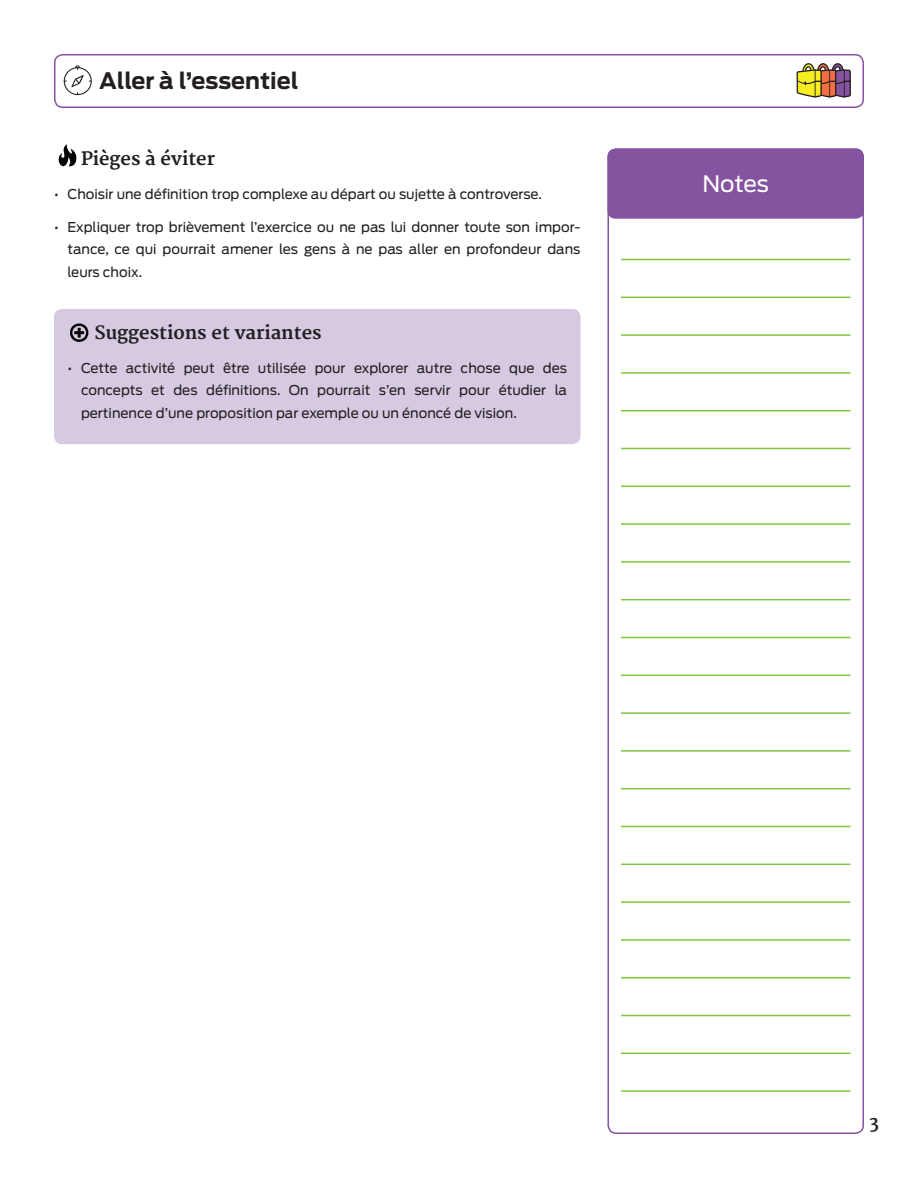
<style>
.page{position:relative;width:918px;height:1188px;background:#fff}
.page>*{position:absolute;margin:0;border:0;box-sizing:border-box;transform-origin:0 0}
.rappel_titre_haut_de{font:700 22.5px "Antenna";color:#231f20}
.notes{font:22.5px "Antenna";letter-spacing:-.005em;color:#fff}
.gros_sous-titre{font:700 18px "Merriweather";color:#231f20}
.texte{font:13.5px/22.5px "Antenna";color:#231f20;text-align:justify}
</style>
<div class="page">
<div style="left:54px;top:54px;width:810px;height:54px;border:2px solid #8553a0;border-radius:8px"></div>
<svg style="left:796px;top:63px;width:55px;height:35px;background:#ae8e5f"></svg>
<svg style="left:64px;top:65px;width:28px;height:30px"></svg>
<div style="left:54px;top:309px;width:527px;height:135px;background:#d6cae2;border-radius:8px"></div>
<svg style="left:58px;top:144px;width:19px;height:23px"></svg>
<div style="left:607px;top:148px;width:257px;height:986px;border:2px solid #8553a0;border-radius:8px"></div>
<div style="left:607px;top:148px;width:257px;height:71px;background:#8553a0;border-radius:8px"></div>
<hr style="left:621px;top:259px;width:229px;height:1px;background:#84c442">
<hr style="left:621px;top:297px;width:229px;height:1px;background:#84c442">
<hr style="left:621px;top:334px;width:229px;height:2px;background:#84c442">
<hr style="left:621px;top:372px;width:229px;height:2px;background:#84c442">
<hr style="left:621px;top:410px;width:229px;height:1px;background:#84c442">
<hr style="left:621px;top:448px;width:229px;height:1px;background:#84c442">
<hr style="left:621px;top:486px;width:229px;height:1px;background:#84c442">
<hr style="left:621px;top:523px;width:229px;height:2px;background:#84c442">
<hr style="left:621px;top:561px;width:229px;height:2px;background:#84c442">
<hr style="left:621px;top:599px;width:229px;height:1px;background:#84c442">
<hr style="left:621px;top:637px;width:229px;height:1px;background:#84c442">
<hr style="left:621px;top:675px;width:229px;height:1px;background:#84c442">
<hr style="left:621px;top:712px;width:229px;height:2px;background:#84c442">
<hr style="left:621px;top:750px;width:229px;height:2px;background:#84c442">
<hr style="left:621px;top:788px;width:229px;height:1px;background:#84c442">
<hr style="left:621px;top:826px;width:229px;height:1px;background:#84c442">
<hr style="left:621px;top:864px;width:229px;height:1px;background:#84c442">
<hr style="left:621px;top:901px;width:229px;height:2px;background:#84c442">
<hr style="left:621px;top:939px;width:229px;height:2px;background:#84c442">
<hr style="left:621px;top:977px;width:229px;height:1px;background:#84c442">
<hr style="left:621px;top:1015px;width:229px;height:1px;background:#84c442">
<hr style="left:621px;top:1053px;width:229px;height:1px;background:#84c442">
<hr style="left:621px;top:1090px;width:229px;height:2px;background:#84c442">
<svg style="left:70px;top:323px;width:19px;height:19px"></svg>
<p class="rappel_titre_haut_de" style="left:99px;top:67px;width:201px">Aller à l’essentiel</p>
<p class="gros_sous-titre" style="left:81px;top:148px;width:136px">Pièges à éviter</p>
<p class="texte" style="left:54px;top:183px;width:489px">• Choisir une définition trop complexe au départ ou sujette à controverse.</p>
<p class="texte" style="left:68px;top:216px;width:515px;text-indent:-14px">• Expliquer trop brièvement l’exercice ou ne pas lui donner toute son impor&shy;tance, ce qui pourrait amener les gens à ne pas aller en profondeur dans leurs choix.</p>
<p class="gros_sous-titre" style="left:95px;top:322px;width:229px">Suggestions et variantes</p>
<p class="texte" style="left:81px;top:357px;width:488px;text-indent:-14px">• Cette activité peut être utilisée pour explorer autre chose que des concepts et des définitions. On pourrait s’en servir pour étudier la pertinence d’une proposition par exemple ou un énoncé de vision.</p>
<p class="notes" style="left:702px;top:171px;width:68px">Notes</p>
<p class="gros_sous-titre" style="left:869px;top:1112px;width:11px">3</p>
</div>
